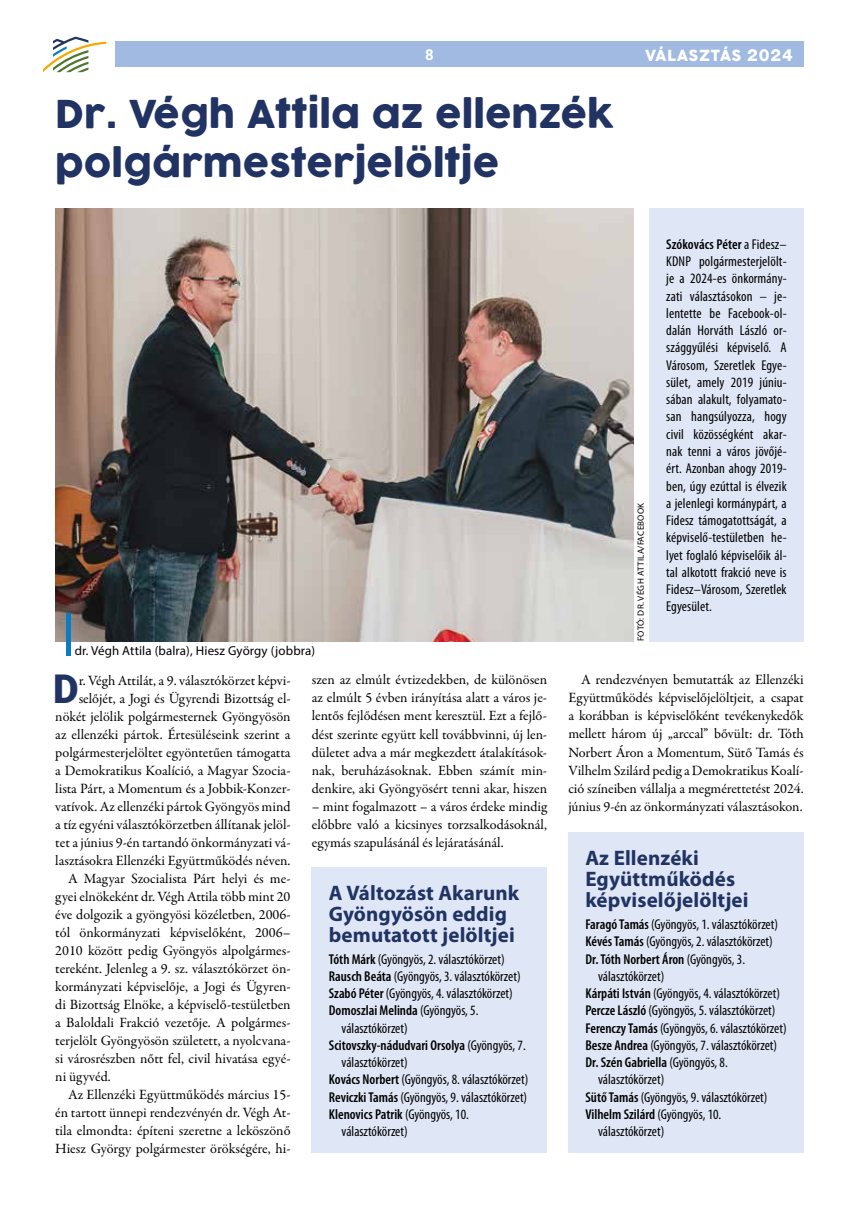
<style>
.page{position:relative;width:859px;height:1217px;background:#fff}
.page>*{position:absolute;margin:0;border:0;box-sizing:border-box;transform-origin:0 0}
.t1{font:900 39.6px "Roboto";color:#213363}
.t2{font:37.5px/49.5px "Cocogoose";color:#213363}
.t3{font:700 21px/21px "Myriad Pro";letter-spacing:.005em;color:#213363}
.t4{font:15px "Cocogoose";letter-spacing:.02em;color:#fff}
.t5{font:700 15px "Roboto";color:#fff}
.t6{font:14.25px/18px "Garamond Premr Pro";color:#000;text-align:justify}
.t7{font:condensed 14.25px/17.2px "Myriad Pro";color:#000;text-align:justify}
.t8{font:600 condensed 14.25px "Myriad Pro";color:#000}
.t9{font:12.9px "Myriad Pro";letter-spacing:.01em;color:#000}
.t10{font:9px "Myriad Pro";letter-spacing:.03em;color:#000}
.s1{font-family:"Nimbus Sans Nov Hea";font-size:18px}
.s2{font-weight:600}
.s3{font-weight:400}
</style>
<div class="page">
<svg style="left:43px;top:37px;width:63px;height:35px"></svg>
<div style="left:115px;top:41px;width:689px;height:26px;background:#a0bae2"></div>
<img style="left:55px;top:208px;width:578px;height:433px">
<div style="left:66px;top:612px;width:5px;height:43px;background:#0c7cc1"></div>
<div style="left:312px;top:867px;width:235px;height:285px;background:#dfe6f6"></div>
<div style="left:568px;top:832px;width:236px;height:320px;background:#dfe6f6"></div>
<div style="left:649px;top:208px;width:155px;height:433px;background:#dfe6f6"></div>
<p class="t5" style="left:425px;top:44px;width:10px">8</p>
<p class="t4" style="left:645px;top:45px;width:149px">VÁLASZTÁS <span class="s1">2024</span></p>
<h2 class="t2" style="left:55px;top:91px;width:560px">Dr. Végh Attila az ellenzék polgármesterjelöltje</h2>
<p class="t9" style="left:75px;top:643px;width:242px">dr. Végh Attila (balra), Hiesz György (jobbra)</p>
<h1 class="t1" style="left:53px;top:660px;width:27px">D</h1>
<p class="t6" style="left:79px;top:671px;width:213px">r. Végh Attilát, a 9. választókörzet képvi-</p>
<p class="t6" style="left:79px;top:689px;width:213px">selőjét, a Jogi és Ügyrendi Bizottság el-</p>
<p class="t6" style="left:55px;top:707px;width:237px">nökét jelölik polgármesternek Gyöngyösön</p>
<p class="t6" style="left:55px;top:725px;width:237px">az ellenzéki pártok. Értesüléseink szerint a</p>
<p class="t6" style="left:55px;top:743px;width:237px">polgármesterjelöltet egyöntetűen támogatta</p>
<p class="t6" style="left:55px;top:761px;width:237px">a Demokratikus Koalíció, a Magyar Szocia-</p>
<p class="t6" style="left:55px;top:779px;width:237px">lista Párt, a Momentum és a Jobbik-Konzer-</p>
<p class="t6" style="left:55px;top:797px;width:237px">vatívok. Az ellenzéki pártok Gyöngyös mind</p>
<p class="t6" style="left:55px;top:815px;width:237px">a tíz egyéni választókörzetben állítanak jelöl-</p>
<p class="t6" style="left:55px;top:833px;width:237px">tet a június 9-én tartandó önkormányzati vá-</p>
<p class="t6" style="left:55px;top:851px;width:237px">lasztásokra Ellenzéki Együttműködés néven.</p>
<p class="t6" style="left:68px;top:869px;width:224px">A Magyar Szocialista Párt helyi és me-</p>
<p class="t6" style="left:55px;top:887px;width:237px">gyei elnökeként dr. Végh Attila több mint 20</p>
<p class="t6" style="left:55px;top:905px;width:237px">éve dolgozik a gyöngyösi közéletben, 2006-</p>
<p class="t6" style="left:55px;top:923px;width:237px">tól önkormányzati képviselőként, 2006–</p>
<p class="t6" style="left:55px;top:941px;width:237px">2010 között pedig Gyöngyös alpolgármes-</p>
<p class="t6" style="left:55px;top:959px;width:237px">tereként. Jelenleg a 9. sz. választókörzet ön-</p>
<p class="t6" style="left:55px;top:977px;width:237px">kormányzati képviselője, a Jogi és Ügyren-</p>
<p class="t6" style="left:55px;top:995px;width:237px">di Bizottság Elnöke, a képviselő-testületben</p>
<p class="t6" style="left:55px;top:1013px;width:237px">a Baloldali Frakció vezetője. A polgármes-</p>
<p class="t6" style="left:55px;top:1031px;width:237px">terjelölt Gyöngyösön született, a nyolcvana-</p>
<p class="t6" style="left:55px;top:1049px;width:237px">si városrészben nőtt fel, civil hivatása egyé-</p>
<p class="t6" style="left:55px;top:1067px;width:57px">ni ügyvéd.</p>
<p class="t6" style="left:68px;top:1085px;width:224px">Az Ellenzéki Együttműködés március 15-</p>
<p class="t6" style="left:55px;top:1103px;width:237px">én tartott ünnepi rendezvényén dr. Végh At-</p>
<p class="t6" style="left:55px;top:1121px;width:237px">tila elmondta: építeni szeretne a leköszönő</p>
<p class="t6" style="left:55px;top:1139px;width:237px">Hiesz György polgármester örökségére, hi-</p>
<p class="t6" style="left:312px;top:671px;width:237px">szen az elmúlt évtizedekben, de különösen az elmúlt 5 évben irányítása alatt a város je&shy;lentős fejlődésen ment keresztül. Ezt a fejlő&shy;dést szerinte együtt kell továbbvinni, új len&shy;dületet adva a már megkezdett átalakítások&shy;nak, beruházásoknak. Ebben számít min&shy;denkire, aki Gyöngyösért tenni akar, hiszen</p>
<p class="t6" style="left:312px;top:797px;width:237px">– mint fogalmazott – a város érdeke mindig előbbre való a kicsinyes torzsalkodásoknál, egymás szapulásánál és lejáratásánál.</p>
<h3 class="t3" style="left:329px;top:881px;width:192px">A Változást Akarunk<br>Gyöngyösön eddig bemutatott jelöltjei</h3>
<p class="t7" style="left:329px;top:950px;width:177px"><span class="s2">Tóth Márk</span> (Gyöngyös, 2. választókörzet)</p>
<p class="t7" style="left:329px;top:967px;width:193px"><span class="s2">Rausch Beáta</span> (Gyöngyös, 3. választókörzet)</p>
<p class="t7" style="left:329px;top:984px;width:185px"><span class="s2">Szabó Péter</span> (Gyöngyös, 4. választókörzet)</p>
<p class="t8" style="left:329px;top:1002px;width:151px">Domoszlai Melinda <span class="s3">(Gyöngyös, 5.</span></p>
<p class="t7" style="left:342px;top:1019px;width:68px">választókörzet)</p>
<p class="t8" style="left:329px;top:1037px;width:198px">Scitovszky-nádudvari Orsolya <span class="s3">(Gyöngyös, 7.</span></p>
<p class="t7" style="left:342px;top:1053px;width:68px">választókörzet)</p>
<p class="t7" style="left:329px;top:1071px;width:201px"><span class="s2">Kovács Norbert</span> (Gyöngyös, 8. választókörzet)</p>
<p class="t7" style="left:329px;top:1088px;width:200px"><span class="s2">Reviczki Tamás</span> (Gyöngyös, 9. választókörzet)</p>
<p class="t8" style="left:329px;top:1106px;width:142px">Klenovics Patrik <span class="s3">(Gyöngyös, 10.</span></p>
<p class="t7" style="left:342px;top:1122px;width:68px">választókörzet)</p>
<p class="t10" style="left:635px;top:641px;width:140px;rotate:-90deg">FOTÓ: DR. VÉGH ATTILA/FACEBOOK</p>
<p class="t7" style="left:666px;top:236px;width:122px"><span class="s2">Szókovács Péter</span> a Fidesz– KDNP polgármesterjelölt&shy;je a 2024-es önkormány&shy;zati választásokon – je&shy;lentette be Facebook-ol&shy;dalán Horváth László or&shy;szággyűlési képviselő. A Városom, Szeretlek Egye&shy;sület, amely 2019 júniu&shy;sában alakult, folyamato&shy;san hangsúlyozza, hogy civil közösségként akar&shy;nak tenni a város jövőjé&shy;ért. Azonban ahogy 2019- ben, úgy ezúttal is élvezik a jelenlegi kormánypárt, a Fidesz támogatottságát, a képviselő-testületben he&shy;lyet foglaló képviselőik ál&shy;tal alkotott frakció neve is Fidesz–Városom, Szeretlek Egyesület.</p>
<p class="t6" style="left:568px;top:671px;width:237px;text-indent:13px">A rendezvényen bemutatták az Ellenzéki Együttműködés képviselőjelöltjeit, a csapat a korábban is képviselőként tevékenykedők mellett három új „arccal” bővült: dr. Tóth Norbert Áron a Momentum, Sütő Tamás és Vilhelm Szilárd pedig a Demokratikus Koalí&shy;ció színeiben vállalja a megmérettetést 2024. június 9-én az önkormányzati választásokon.</p>
<h3 class="t3" style="left:585px;top:847px;width:165px">Az Ellenzéki<br>Együttműködés képviselőjelöltjei</h3>
<p class="t7" style="left:585px;top:915px;width:194px"><span class="s2">Faragó Tamás</span> (Gyöngyös, 1. választókörzet)</p>
<p class="t7" style="left:585px;top:932px;width:189px"><span class="s2">Kévés Tamás</span> (Gyöngyös, 2. választókörzet)</p>
<p class="t8" style="left:585px;top:950px;width:161px">Dr. Tóth Norbert Áron <span class="s3">(Gyöngyös, 3.</span></p>
<p class="t7" style="left:598px;top:967px;width:68px">választókörzet)</p>
<p class="t7" style="left:585px;top:984px;width:196px"><span class="s2">Kárpáti István</span> (Gyöngyös, 4. választókörzet)</p>
<p class="t7" style="left:585px;top:1002px;width:191px"><span class="s2">Percze László</span> (Gyöngyös, 5. választókörzet)</p>
<p class="t7" style="left:585px;top:1019px;width:203px"><span class="s2">Ferenczy Tamás</span> (Gyöngyös, 6. választókörzet)</p>
<p class="t7" style="left:585px;top:1036px;width:193px"><span class="s2">Besze Andrea</span> (Gyöngyös, 7. választókörzet)</p>
<p class="t8" style="left:585px;top:1054px;width:144px">Dr. Szén Gabriella <span class="s3">(Gyöngyös, 8.</span></p>
<p class="t7" style="left:598px;top:1071px;width:68px">választókörzet)</p>
<p class="t7" style="left:585px;top:1088px;width:184px"><span class="s2">Sütő Tamás</span> (Gyöngyös, 9. választókörzet)</p>
<p class="t8" style="left:585px;top:1106px;width:137px">Vilhelm Szilárd <span class="s3">(Gyöngyös, 10.</span></p>
<p class="t7" style="left:598px;top:1122px;width:68px">választókörzet)</p>
</div>
